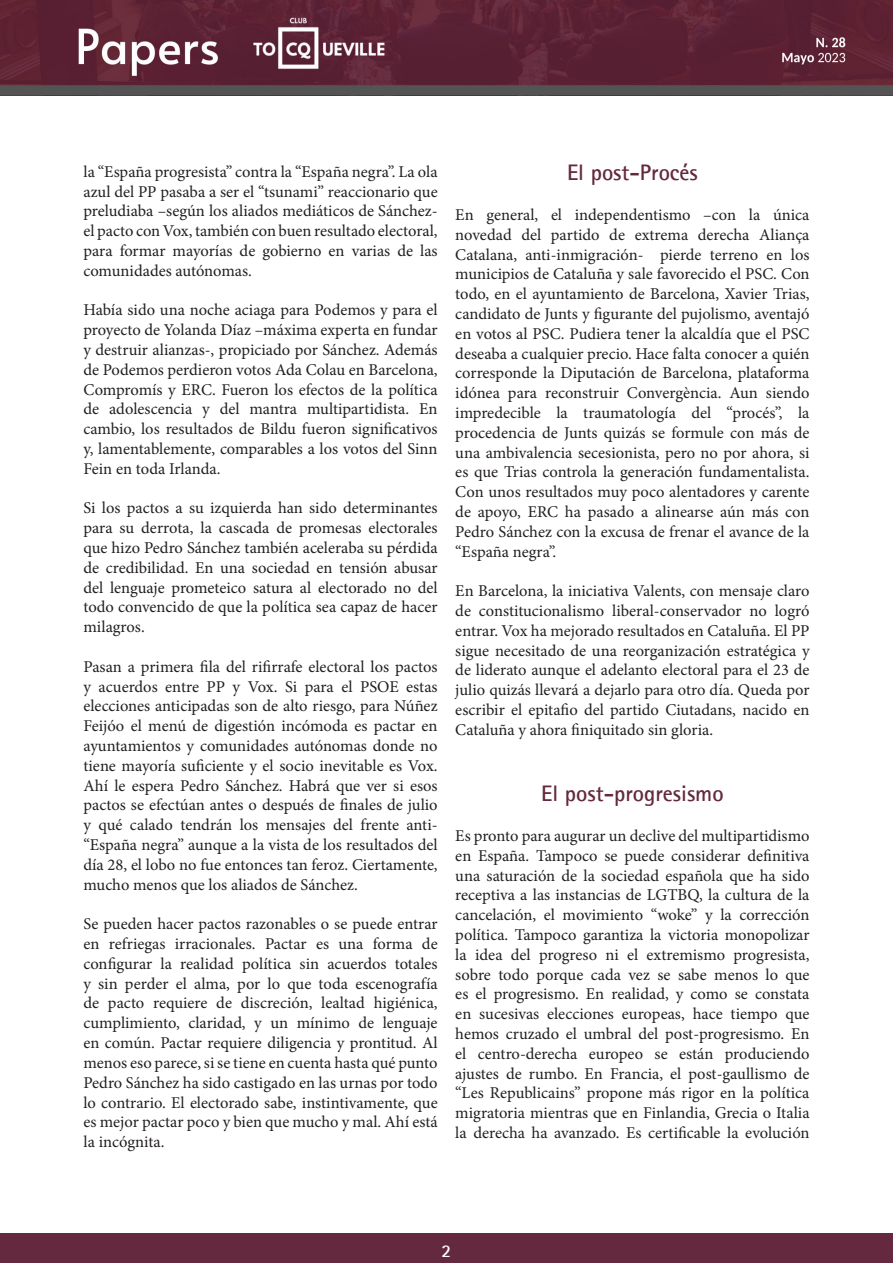
<style>
.page{position:relative;width:893px;height:1263px;background:#fff}
.page>*{position:absolute;margin:0;border:0;box-sizing:border-box;transform-origin:0 0}
.t1{font:700 22.5px "AT Rotis Sans Serif";color:#64293f}
.t2{font:700 18px "AT Rotis Sans Serif";color:#fff}
.t3{font:16.5px/19.8px "Minion Pro";color:#231f20;text-align:justify}
</style>
<div class="page">
<img style="left:0;top:0;width:893px;height:95px">
<div style="left:0;top:1233px;width:892px;height:30px;background:#64293f"></div>
<hr style="left:891px;top:1233px;width:2px;height:30px;background:#64293f">
<p class="t3" style="left:83px;top:162px;width:356px">la “España progresista” contra la “España negra”. La ola azul del PP pasaba a ser el “tsunami” reaccionario que preludiaba –según los aliados mediáticos de Sánchez&shy;el pacto con Vox, también con buen resultado electoral, para formar mayorías de gobierno en varias de las comunidades autónomas.</p>
<p class="t3" style="left:83px;top:300px;width:356px">Había sido una noche aciaga para Podemos y para el proyecto de Yolanda Díaz –máxima experta en fundar y destruir alianzas-, propiciado por Sánchez. Además de Podemos perdieron votos Ada Colau en Barcelona, Compromís y ERC. Fueron los efectos de la política de adolescencia y del mantra multipartidista. En cambio, los resultados de Bildu fueron significativos y, lamentablemente, comparables a los votos del Sinn Fein en toda Irlanda.</p>
<p class="t3" style="left:83px;top:498px;width:356px">Si los pactos a su izquierda han sido determinantes para su derrota, la cascada de promesas electorales que hizo Pedro Sánchez también aceleraba su pérdida de credibilidad. En una sociedad en tensión abusar del lenguaje prometeico satura al electorado no del todo convencido de que la política sea capaz de hacer milagros.</p>
<p class="t3" style="left:83px;top:657px;width:356px">Pasan a primera fila del rifirrafe electoral los pactos y acuerdos entre PP y Vox. Si para el PSOE estas elecciones anticipadas son de alto riesgo, para Núñez Feijóo el menú de digestión incómoda es pactar en ayuntamientos y comunidades autónomas donde no tiene mayoría suficiente y el socio inevitable es Vox.<br>Ahí le espera Pedro Sánchez. Habrá que ver si esos pactos se efectúan antes o después de finales de julio y qué calado tendrán los mensajes del frente anti-“España negra” aunque a la vista de los resultados del día 28, el lobo no fue entonces tan feroz. Ciertamente, mucho menos que los aliados de Sánchez.</p>
<p class="t3" style="left:83px;top:914px;width:356px">Se pueden hacer pactos razonables o se puede entrar en refriegas irracionales. Pactar es una forma de configurar la realidad política sin acuerdos totales y sin perder el alma, por lo que toda escenografía de pacto requiere de discreción, lealtad higiénica, cumplimiento, claridad, y un mínimo de lenguaje en común. Pactar requiere diligencia y prontitud. Al menos eso parece, si se tiene en cuenta hasta qué punto Pedro Sánchez ha sido castigado en las urnas por todo lo contrario. El electorado sabe, instintivamente, que es mejor pactar poco y bien que mucho y mal. Ahí está la incógnita.</p>
<p class="t1" style="left:567px;top:158px;width:132px">El post-Procés</p>
<p class="t3" style="left:455px;top:205px;width:356px">En general, el independentismo –con la única novedad del partido de extrema derecha Aliança Catalana, anti-inmigración- pierde terreno en los municipios de Cataluña y sale favorecido el PSC. Con todo, en el ayuntamiento de Barcelona, Xavier Trias, candidato de Junts y figurante del pujolismo, aventajó en votos al PSC. Pudiera tener la alcaldía que el PSC deseaba a cualquier precio. Hace falta conocer a quién corresponde la Diputación de Barcelona, plataforma idónea para reconstruir Convergència. Aun siendo impredecible la traumatología del “procés”, la procedencia de Junts quizás se formule con más de una ambivalencia secesionista, pero no por ahora, si es que Trias controla la generación fundamentalista.<br>Con unos resultados muy poco alentadores y carente de apoyo, ERC ha pasado a alinearse aún más con Pedro Sánchez con la excusa de frenar el avance de la “España negra”.</p>
<p class="t3" style="left:455px;top:581px;width:356px">En Barcelona, la iniciativa Valents, con mensaje claro de constitucionalismo liberal-conservador no logró entrar. Vox ha mejorado resultados en Cataluña. El PP sigue necesitado de una reorganización estratégica y de liderato aunque el adelanto electoral para el 23 de julio quizás llevará a dejarlo para otro día. Queda por escribir el epitafio del partido Ciutadans, nacido en Cataluña y ahora finiquitado sin gloria.</p>
<p class="t1" style="left:541px;top:779px;width:184px">El post-progresismo</p>
<p class="t3" style="left:455px;top:826px;width:356px">Es pronto para augurar un declive del multipartidismo en España. Tampoco se puede considerar definitiva una saturación de la sociedad española que ha sido receptiva a las instancias de LGTBQ, la cultura de la cancelación, el movimiento “woke” y la corrección política. Tampoco garantiza la victoria monopolizar la idea del progreso ni el extremismo progresista, sobre todo porque cada vez se sabe menos lo que es el progresismo. En realidad, y como se constata en sucesivas elecciones europeas, hace tiempo que hemos cruzado el umbral del post-progresismo. En el centro-derecha europeo se están produciendo ajustes de rumbo. En Francia, el post-gaullismo de “Les Republicains” propone más rigor en la política migratoria mientras que en Finlandia, Grecia o Italia la derecha ha avanzado. Es certificable la evolución</p>
<p class="t2" style="left:442px;top:1240px;width:11px">2</p>
</div>
